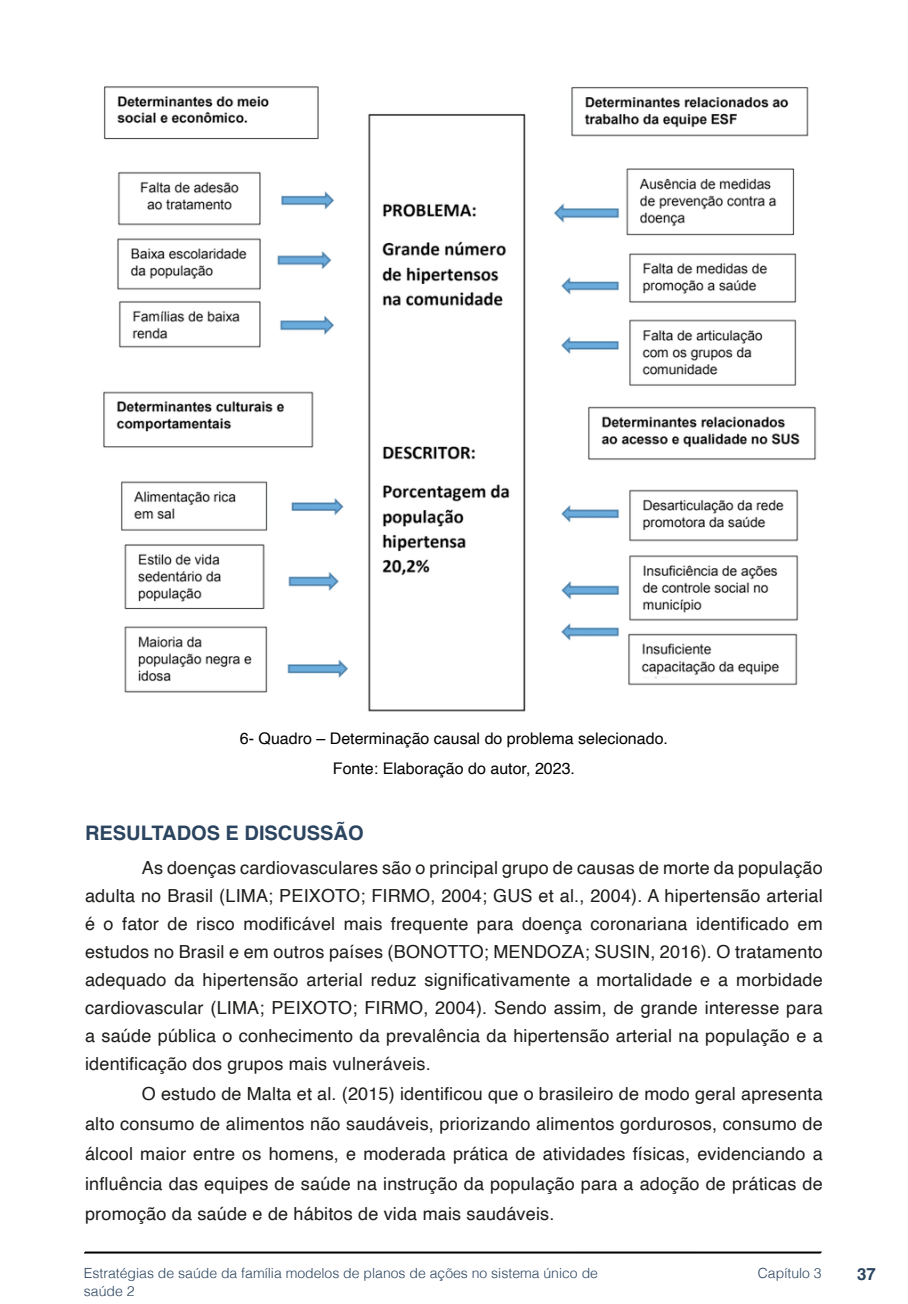
<style>
.page{position:relative;width:908px;height:1304px;background:#fff}
.page>*{position:absolute;margin:0;border:0;box-sizing:border-box;transform-origin:0 0}
.TITULOS{font:700 20px "Helvetica";color:#2b445f}
.txt{font:18px/28px "Helvetica";letter-spacing:.01em;color:#1d1d1b;text-align:justify}
.t1{font:700 16.8px "Helvetica";color:#2b445f}
.imagens_graf_tab{font:16px "Helvetica";color:#000}
.t2{font:300 14px/18px "Helvetica";color:#2b445f}
</style>
<div class="page">
<svg style="left:84px;top:1251px;width:737px;height:3px;background:#515151"></svg>
<img style="left:103px;top:86px;width:714px;height:626px">
<p class="imagens_graf_tab" style="left:240px;top:726px;width:429px">6- Quadro – Determinação causal do problema selecionado.</p>
<p class="imagens_graf_tab" style="left:333px;top:756px;width:243px">Fonte: Elaboração do autor, 2023.</p>
<p class="TITULOS" style="left:85px;top:821px;width:280px">RESULTADOS E DISCUSSÃO</p>
<p class="txt" style="left:85px;top:854px;width:739px;text-indent:57px">As doenças cardiovasculares são o principal grupo de causas de morte da população adulta no Brasil (LIMA; PEIXOTO; FIRMO, 2004; GUS et al., 2004). A hipertensão arterial é o fator de risco modificável mais frequente para doença coronariana identificado em estudos no Brasil e em outros países (BONOTTO; MENDOZA; SUSIN, 2016). O tratamento adequado da hipertensão arterial reduz significativamente a mortalidade e a morbidade cardiovascular (LIMA; PEIXOTO; FIRMO, 2004). Sendo assim, de grande interesse para a saúde pública o conhecimento da prevalência da hipertensão arterial na população e a identificação dos grupos mais vulneráveis.</p>
<p class="txt" style="left:85px;top:1079px;width:738px;line-height:30px;text-indent:57px">O estudo de Malta et al. (2015) identificou que o brasileiro de modo geral apresenta alto consumo de alimentos não saudáveis, priorizando alimentos gordurosos, consumo de álcool maior entre os homens, e moderada prática de atividades físicas, evidenciando a influência das equipes de saúde na instrução da população para a adoção de práticas de promoção da saúde e de hábitos de vida mais saudáveis.</p>
<p class="t2" style="left:84px;top:1263px;width:515px">Estratégias de saúde da família modelos de planos de ações no sistema único de saúde 2</p>
<p class="t2" style="left:757px;top:1263px;width:65px">Capítulo 3</p>
<p class="t1" style="left:856px;top:1264px;width:20px">37</p>
</div>
